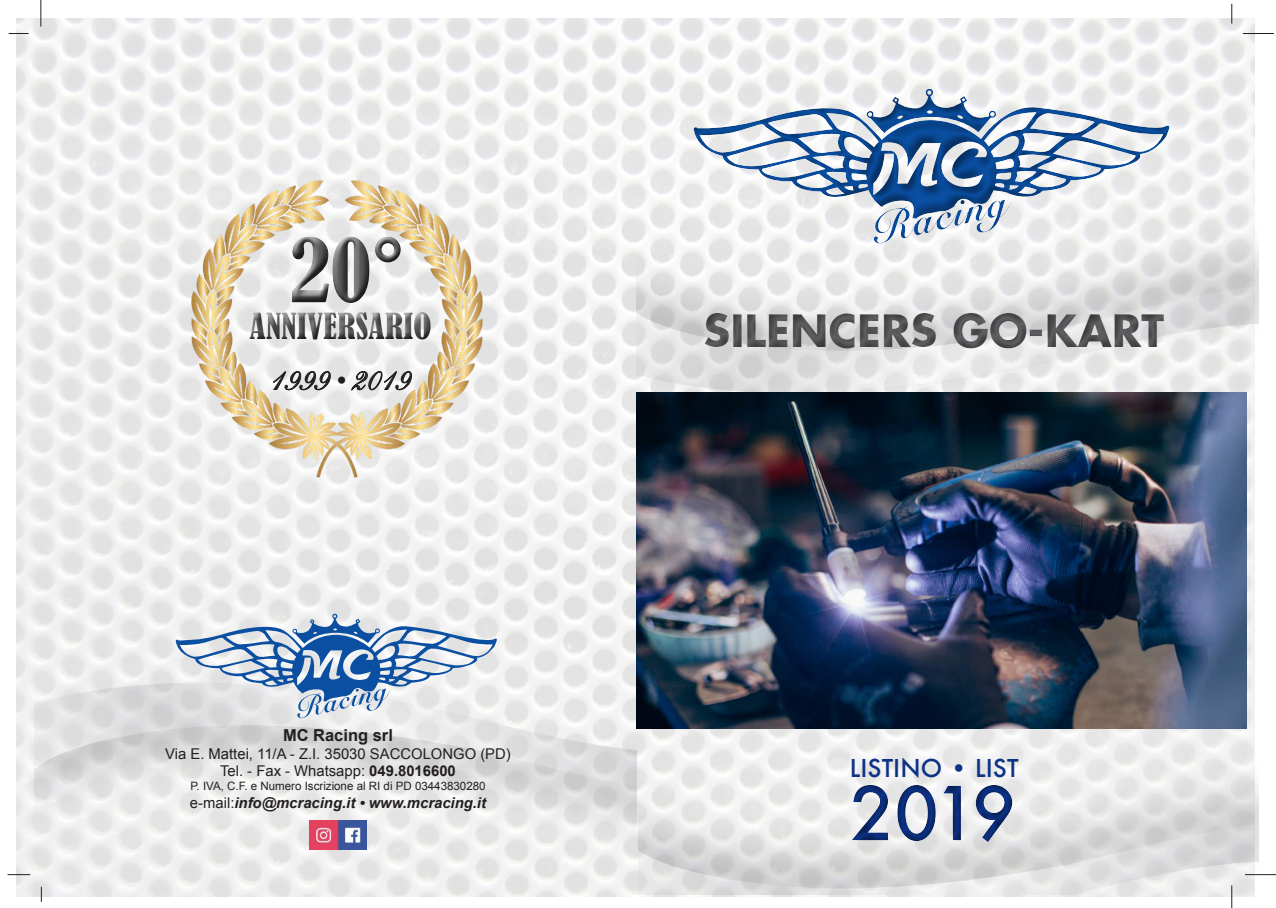
<style>
.page{position:relative;width:1276px;height:908px;background:#fff}
.page>*{position:absolute;margin:0;border:0;box-sizing:border-box;transform-origin:0 0}
.t1{font:condensed 83px "Bernard";color:#57585a}
.t2{font:500 72px "Futura";color:#0d3286}
.t3{font:700 43.5px "Futura";color:#5f5f62}
.t4{font:38px "Allegro";color:#231f20}
.t5{font:condensed 34px "Bernard";color:#57585a}
.t6{font:27px "Minion Pro";color:#231f20}
.t7{font:500 24px "Futura";color:#0d3286}
.t8{font:700 16.5px "Arial";color:#231f20}
.t9{font:14.8px/17.8px "Arial";color:#231f20;text-align:center}
.t10{font:italic 700 14.8px "Arial";color:#231f20}
.t11{font:11.5px "Arial";color:#231f20}
.s1{font-weight:700}
.s2{font-weight:400;font-style:normal}
</style>
<div class="page">
<img style="left:17px;top:19px;width:1237px;height:876px">
<img style="left:636px;top:214px;width:622px;height:213px">
<div style="left:695px;top:300px;width:479px;height:59px;background:#231f20;opacity:.5"></div>
<img style="left:636px;top:392px;width:610px;height:336px">
<div style="left:693px;top:88px;width:481px;height:162px;background:#231f20;opacity:.5"></div>
<img style="left:638px;top:751px;width:620px;height:142px">
<img style="left:34px;top:648px;width:602px;height:213px">
<svg style="left:176px;top:613px;width:324px;height:105px"></svg>
<svg style="left:1231px;top:884px;width:1px;height:23px"></svg>
<hr style="left:1245px;top:873px;width:31px;height:1px;background:#231f20">
<svg style="left:1231px;top:4px;width:1px;height:20px"></svg>
<hr style="left:1243px;top:33px;width:31px;height:1px;background:#231f20">
<svg style="left:40px;top:0;width:1px;height:26px"></svg>
<svg style="left:9px;top:33px;width:20px;height:1px"></svg>
<svg style="left:16px;top:873px;width:14px;height:1px"></svg>
<svg style="left:41px;top:886px;width:1px;height:15px"></svg>
<img style="left:310px;top:819px;width:56px;height:30px">
<img style="left:191px;top:179px;width:293px;height:299px">
<div style="left:284px;top:229px;width:121px;height:78px;background:#fff;opacity:.75"></div>
<div style="left:286px;top:239px;width:122px;height:71px;background:#231f20;opacity:.75"></div>
<svg style="left:273px;top:371px;width:58px;height:19px"></svg>
<svg style="left:351px;top:371px;width:61px;height:22px"></svg>
<div style="left:242px;top:305px;width:192px;height:38px;background:#fff;opacity:.75"></div>
<div style="left:244px;top:311px;width:194px;height:35px;background:#231f20;opacity:.75"></div>
<h1 class="t1" style="left:290px;top:222px;width:116px">20°</h1>
<h3 class="t5" style="left:249px;top:306px;width:184px">ANNIVERSARIO</h3>
<h3 class="t4" style="left:264px;top:354px;width:142px">1999 2019</h3>
<h3 class="t6" style="left:336px;top:359px;width:12px">•</h3>
<p class="t8" style="left:283px;top:723px;width:111px">MC Racing srl</p>
<p class="t9" style="left:165px;top:744px;width:347px">Via E. Mattei, 11/A - Z.I. 35030 SACCOLONGO (PD)<br>Tel. - Fax - Whatsapp: <span class="s1">049.8016600</span></p>
<p class="t11" style="left:190px;top:778px;width:297px">P. IVA, C.F. e Numero Iscrizione al RI di PD 03443830280</p>
<p class="t10" style="left:190px;top:792px;width:297px"><span class="s2">e-mail:</span>info@mcracing.it • www.mcracing.it</p>
<h3 class="t3" style="left:703px;top:300px;width:462px">SILENCERS GO-KART</h3>
<h3 class="t7" style="left:849px;top:751px;width:171px">LISTINO • LIST</h3>
<h2 class="t2" style="left:850px;top:763px;width:168px">2019</h2>
</div>
